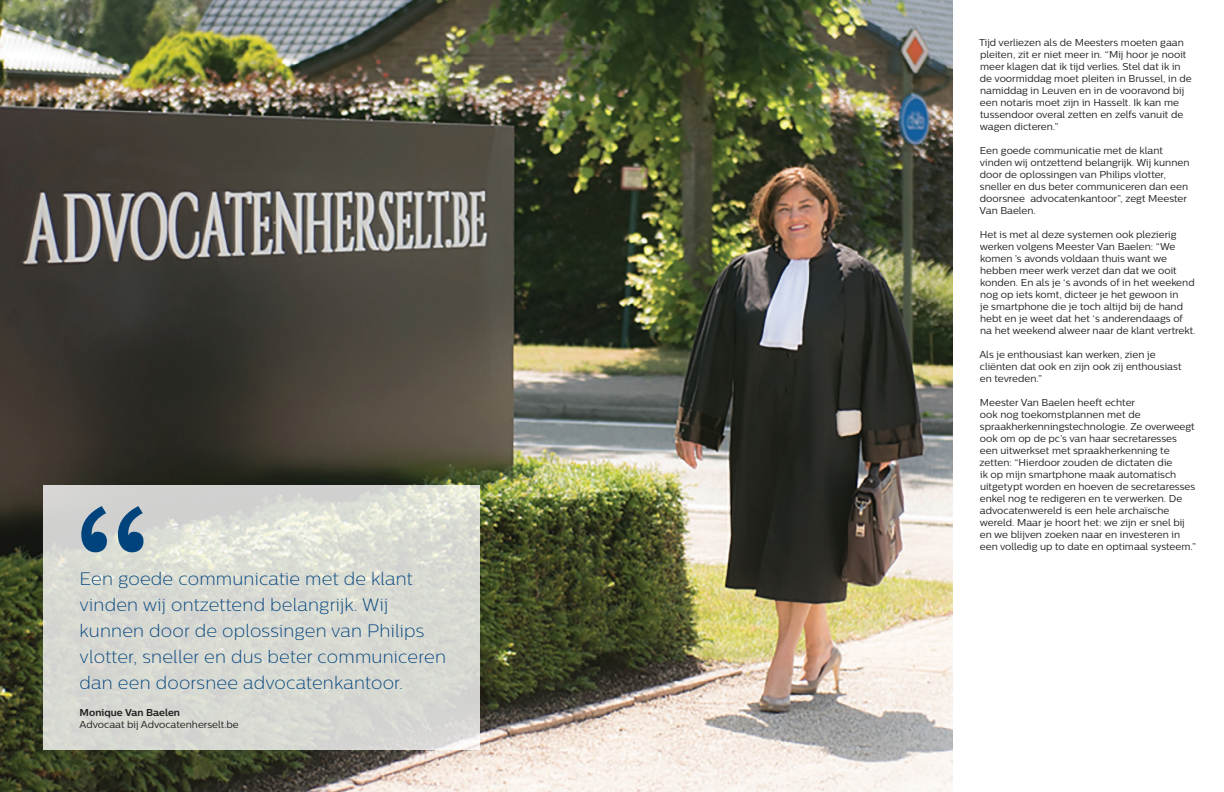
<style>
.page{position:relative;width:1224px;height:792px;background:#fff}
.page>*{position:absolute;margin:0;border:0;box-sizing:border-box;transform-origin:0 0}
.t1{font:500 200px "Centrale Sans";color:#01437c}
.t2{font:18px/26px "Centrale Sans X Light";letter-spacing:.01em;color:#01437c}
.t3{font:10px/12px "Centrale Sans";color:#231f20}
.t4{font:700 10px "Centrale Sans";color:#231f20}
</style>
<div class="page">
<img style="left:0;top:0;width:952px;height:792px">
<svg style="left:44px;top:485px;width:436px;height:264px;background:#d8dad3"></svg>
<h1 class="t1" style="left:68px;top:457px;width:91px">“</h1>
<h2 class="t2" style="left:80px;top:565px;width:368px">Een goede communicatie met de klant vinden wij ontzettend belangrijk. Wij kunnen door de oplossingen van Philips vlotter, sneller en dus beter communiceren dan een doorsnee advocatenkantoor.</h2>
<p class="t4" style="left:80px;top:707px;width:102px">Monique Van Baelen</p>
<p class="t3" style="left:80px;top:718px;width:161px">Advocaat bij Advocatenherselt.be</p>
<p class="t3" style="left:979px;top:36px;width:214px">Tijd verliezen als de Meesters moeten gaan pleiten, zit er niet meer in. “Mij hoor je nooit meer klagen dat ik tijd verlies. Stel dat ik in de voormiddag moet pleiten in Brussel, in de namiddag in Leuven en in de vooravond bij een notaris moet zijn in Hasselt. Ik kan me tussendoor overal zetten en zelfs vanuit de wagen dicteren.”</p>
<p class="t3" style="left:980px;top:144px;width:211px">Een goede communicatie met de klant vinden wij ontzettend belangrijk. Wij kunnen door de oplossingen van Philips vlotter, sneller en dus beter communiceren dan een doorsnee advocatenkantoor”, zegt Meester Van Baelen.</p>
<p class="t3" style="left:980px;top:228px;width:217px">Het is met al deze systemen ook plezierig werken volgens Meester Van Baelen: “We komen ’s avonds voldaan thuis want we hebben meer werk verzet dan dat we ooit konden. En als je ‘s avonds of in het weekend nog op iets komt, dicteer je het gewoon in<br>je smartphone die je toch altijd bij de hand hebt en je weet dat het ‘s anderendaags of na het weekend alweer naar de klant vertrekt.</p>
<p class="t3" style="left:979px;top:348px;width:204px">Als je enthousiast kan werken, zien je cliënten dat ook en zijn ook zij enthousiast en tevreden.”</p>
<p class="t3" style="left:980px;top:396px;width:218px">Meester Van Baelen heeft echter<br>ook nog toekomstplannen met de spraakherkenningstechnologie. Ze overweegt ook om op de pc’s van haar secretaresses een uitwerkset met spraakherkenning te zetten: “Hierdoor zouden de dictaten die<br>ik op mijn smartphone maak automatisch uitgetypt worden en hoeven de secretaresses enkel nog te redigeren en te verwerken. De advocatenwereld is een hele archaïsche wereld. Maar je hoort het: we zijn er snel bij en we blijven zoeken naar en investeren in een volledig up to date en optimaal systeem.”</p>
</div>
